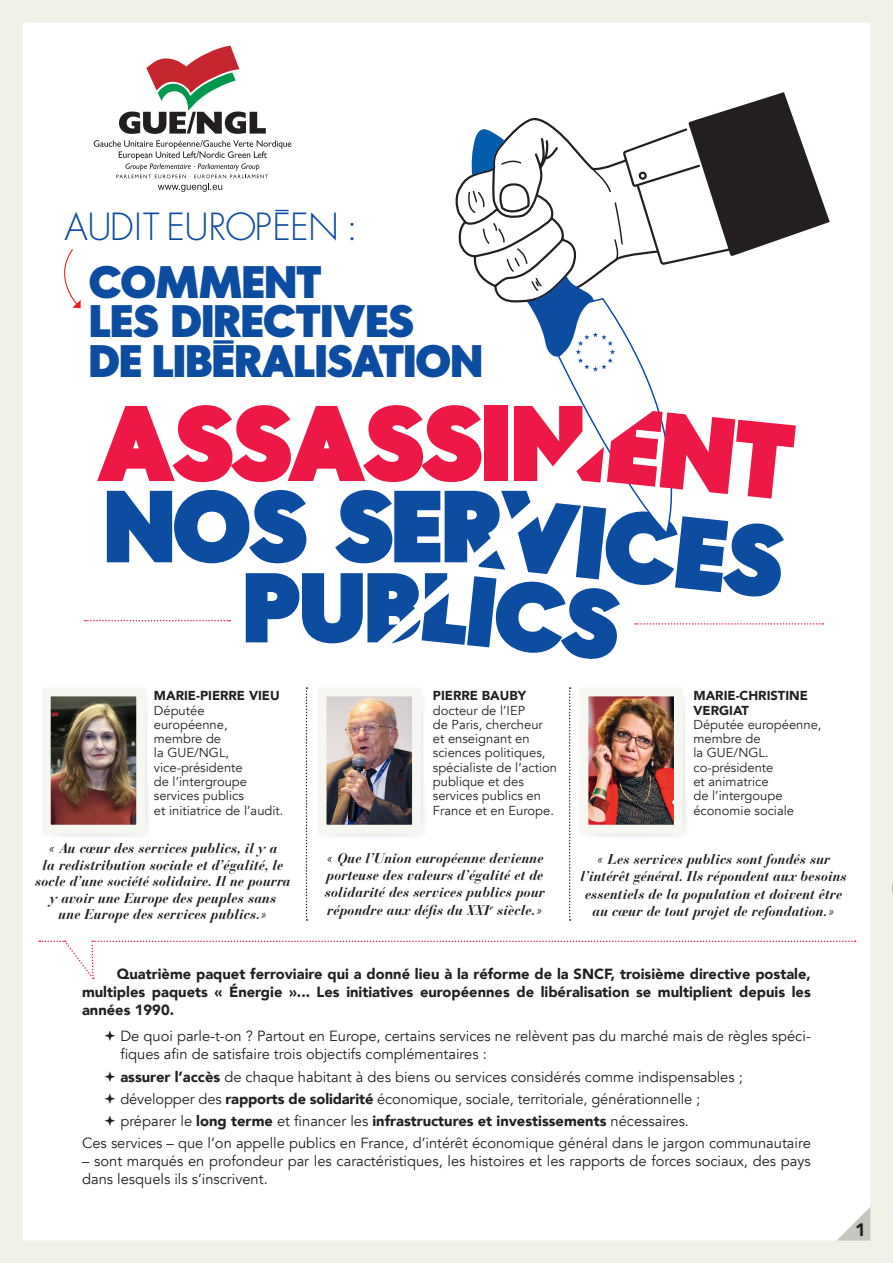
<style>
.page{position:relative;width:893px;height:1263px;background:#fff}
.page>*{position:absolute;margin:0;border:0;box-sizing:border-box;transform-origin:0 0}
.corps{font:900 41.4px/39.8px "Elle Nova C Std";color:#0d4da1}
.corps-2{font:300 41.1px "Elle Gabor Std";color:#0d4da1}
.corps-3{font:900 18px "Avenir";color:#231f20}
.corps-4{font:14.7px/18px "Avenir";color:#231f20}
.corps-5{font:900 14.7px/18px "Avenir";color:#231f20;text-align:justify}
.corps-6{font:italic 700 14.1px/17.2px "Bauer Bodoni Std ELLE";color:#231f20;text-align:center}
.corps-7{font:12.9px/14.2px "Avenir";color:#231f20}
.corps-8{font:900 12.9px/14.2px "Avenir";color:#231f20}
.s1{font-weight:400}
.s2{font-weight:900}
</style>
<div class="page">
<div style="left:0;top:0;width:893px;height:1263px;border:22px solid #f0f0e6"></div>
<div style="left:870px;top:858px;width:23px;height:80px;background:#f0f0e6"></div>
<div style="left:578px;top:690px;width:113px;height:149px;background:#f8f7f7"></div>
<img style="left:589px;top:697px;width:84px;height:127px">
<div style="left:579px;top:687px;width:104px;height:147px;border:9px solid #f7f7f1"></div>
<div style="left:316px;top:690px;width:113px;height:149px;background:#f8f7f7"></div>
<img style="left:327px;top:697px;width:84px;height:127px">
<div style="left:317px;top:687px;width:104px;height:147px;border:9px solid #f7f7f1"></div>
<div style="left:40px;top:690px;width:113px;height:149px;background:#f9f9f8"></div>
<img style="left:52px;top:697px;width:83px;height:127px">
<div style="left:42px;top:687px;width:103px;height:147px;border:9px solid #f7f7f1"></div>
<svg style="left:306px;top:687px;width:1px;height:234px"></svg>
<svg style="left:569px;top:687px;width:2px;height:234px"></svg>
<svg style="left:39px;top:940px;width:817px;height:39px"></svg>
<svg style="left:64px;top:46px;width:766px;height:613px"></svg>
<svg style="left:836px;top:1207px;width:34px;height:34px"></svg>
<p class="corps-2" style="left:64px;top:204px;width:294px">AUDIT EUROPÉEN :</p>
<p class="corps" style="left:89px;top:262px;width:395px">COMMENT<br>LES DIRECTIVES<br>DE LIBÉRALISATION</p>
<p class="corps-8" style="left:693px;top:688px;width:130px">MARIE-CHRISTINE<br>VERGIAT<br><span class="s1">Députée européenne,</span></p>
<p class="corps-7" style="left:693px;top:732px;width:69px">membre de</p>
<p class="corps-7" style="left:693px;top:746px;width:77px">la GUE/NGL.</p>
<p class="corps-7" style="left:693px;top:760px;width:81px">co-présidente</p>
<p class="corps-7" style="left:693px;top:775px;width:77px">et animatrice</p>
<p class="corps-7" style="left:693px;top:789px;width:91px">de l’intergoupe</p>
<p class="corps-7" style="left:693px;top:803px;width:102px">économie sociale</p>
<p class="corps-8" style="left:154px;top:688px;width:127px">MARIE-PIERRE VIEU</p>
<p class="corps-7" style="left:154px;top:703px;width:131px">Députée<br>européenne,<br>membre de<br>la GUE/NGL, vice-présidente<br>de l’intergroupe services publics<br>et initiatrice de l’audit.</p>
<p class="corps-6" style="left:35px;top:840px;width:257px;line-height:16.5px">« Au cœur des services publics, il y a<br>la redistribution sociale et d’égalité, le socle d’une société solidaire. Il ne pourra y avoir une Europe des peuples sans<br>une Europe des services publics.»</p>
<p class="corps-6" style="left:580px;top:851px;width:268px">« Les services publics sont fondés sur l’intérêt général. Ils répondent aux besoins essentiels de la population et doivent être au cœur de tout projet de refondation.»</p>
<p class="corps-7" style="left:433px;top:689px;width:126px"><span class="s2">PIERRE BAUBY </span>docteur de l’IEP<br>de Paris, chercheur et enseignant en sciences politiques, spécialiste de l’action publique et des services publics en<br>France et en Europe.</p>
<p class="corps-6" style="left:325px;top:849px;width:222px;text-align:justify">« Que l’Union européenne devienne porteuse des valeurs d’égalité et de solidarité des services publics pour répondre aux défis du XXI<sup>e</sup> siècle.»</p>
<p class="corps-5" style="left:82px;top:964px;width:730px;text-indent:35px">Quatrième paquet ferroviaire qui a donné lieu à la réforme de la SNCF, troisième directive postale, multiples paquets « Énergie »... Les initiatives européennes de libéralisation se multiplient depuis les années 1990.</p>
<p class="corps-4" style="left:120px;top:1027px;width:692px">De quoi parle-t-on ? Partout en Europe, certains services ne relèvent pas du marché mais de règles spéci&shy;fiques afin de satisfaire trois objectifs complémentaires :</p>
<p class="corps-4" style="left:120px;top:1068px;width:624px"><span class="s2">assurer l’accès</span> de chaque habitant à des biens ou services considérés comme indispensables ;</p>
<p class="corps-4" style="left:120px;top:1090px;width:581px">développer des <span class="s2">rapports de solidarité</span> économique, sociale, territoriale, générationnelle ;</p>
<p class="corps-5" style="left:120px;top:1111px;width:570px"><span class="s1">préparer le</span> long terme <span class="s1">et financer les</span> infrastructures et investissements <span class="s1">nécessaires.</span></p>
<p class="corps-4" style="left:82px;top:1134px;width:730px">Ces services – que l’on appelle publics en France, d’intérêt économique général dans le jargon communautaire</p>
<p class="corps-4" style="left:82px;top:1152px;width:730px">– sont marqués en profondeur par les caractéristiques, les histoires et les rapports de forces sociaux, des pays dans lesquels ils s’inscrivent.</p>
<p class="corps-3" style="left:855px;top:1214px;width:12px">1</p>
</div>
